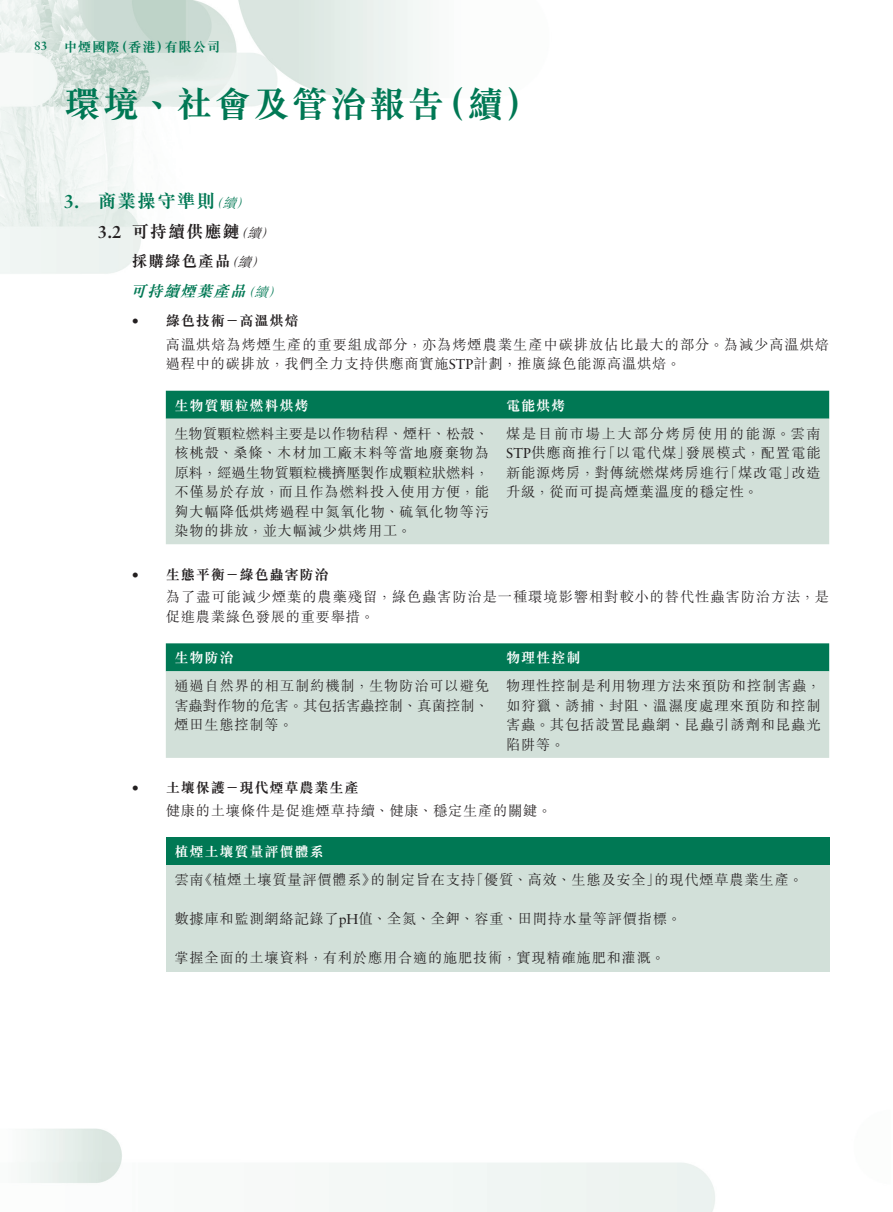
<style>
.page{position:relative;width:893px;height:1212px;background:#fff}
.page>*{position:absolute;margin:0;border:0;box-sizing:border-box;transform-origin:0 0}
.t1{font:700 36.75px "M Sung HK";letter-spacing:.05em;color:#007854}
.t2{font:700 18.75px "M Sung HK";letter-spacing:.055em;color:#007854}
.t3{font:700 18.75px "Sabon LT Std";color:#007854}
.t4{font:700 17.25px "M Sung HK";letter-spacing:.055em;color:#231f20}
.t5{font:700 17.25px "Sabon LT Std";color:#231f20}
.t6{font:italic 700 15.75px "M Sung HK";color:#007854}
.t7{font:700 15.75px "M Sung HK";letter-spacing:.055em;color:#231f20}
.t8{font:300 14.25px/19.5px "M Sung HK";letter-spacing:.055em;color:#231f20}
.t9{font:700 14.25px "M Sung HK";letter-spacing:.055em;color:#231f20}
.t10{font:700 14.25px "M Sung HK";letter-spacing:.055em;color:#fff}
.t11{font:300 14.25px/19.5px "M Sung HK";letter-spacing:.12em;color:#231f20;text-align:right}
.t12{font:700 14.25px "Sabon LT Std";color:#231f20}
.t13{font:700 13.5px "M Sung HK";letter-spacing:.05em;color:#007854}
.t14{font:italic 300 13.5px "M Sung HK";color:#007854}
.t15{font:italic 300 13.5px "M Sung HK";color:#231f20}
.t16{font:700 12px "Sabon LT Std";color:#007854}
.s1{font-family:"Sabon LT Std";font-weight:400}
</style>
<div class="page">
<img style="left:0;top:0;width:830px;height:1212px">
<div style="left:166px;top:391px;width:663px;height:28px;background:#007854"></div>
<div style="left:166px;top:419px;width:663px;height:125px;background:#d2e0d9"></div>
<div style="left:166px;top:643px;width:663px;height:28px;background:#007854"></div>
<div style="left:166px;top:671px;width:663px;height:87px;background:#d2e0d9"></div>
<div style="left:166px;top:837px;width:663px;height:28px;background:#007854"></div>
<div style="left:166px;top:865px;width:663px;height:106px;background:#d2e0d9"></div>
<p class="t16" style="left:34px;top:39px;width:15px">83</p>
<p class="t13" style="left:115px;top:41px;width:56px">（香港）</p>
<p class="t13" style="left:64px;top:41px;width:58px">中煙國際</p>
<p class="t13" style="left:164px;top:41px;width:58px">有限公司</p>
<h1 class="t1" style="left:64px;top:86px;width:382px">環境、社會及管治報告</h1>
<h1 class="t1" style="left:430px;top:86px;width:112px">（續(</h1>
<h2 class="t3" style="left:64px;top:190px;width:17px">3.</h2>
<h2 class="t2" style="left:98px;top:192px;width:119px">商業操守準則</h2>
<p class="t14" style="left:222px;top:194px;width:20px">續</p>
<p class="t14" style="left:209px;top:194px;width:20px">（</p>
<p class="t14" style="left:236px;top:194px;width:20px">(</p>
<p class="t5" style="left:98px;top:221px;width:26px">3.2</p>
<p class="t4" style="left:132px;top:223px;width:110px">可持續供應鏈</p>
<p class="t15" style="left:247px;top:223px;width:20px">續</p>
<p class="t15" style="left:233px;top:223px;width:20px">（</p>
<p class="t15" style="left:261px;top:223px;width:20px">(</p>
<p class="t7" style="left:132px;top:253px;width:100px">採購綠色產品</p>
<p class="t15" style="left:238px;top:253px;width:20px">續</p>
<p class="t15" style="left:224px;top:253px;width:20px">（</p>
<p class="t15" style="left:251px;top:253px;width:20px">(</p>
<p class="t6" style="left:130px;top:283px;width:121px">可持續煙葉產品</p>
<p class="t9" style="left:166px;top:314px;width:134px">綠色技術－高溫烘焙</p>
<p class="t14" style="left:254px;top:282px;width:20px">續</p>
<p class="t14" style="left:241px;top:282px;width:20px">（</p>
<p class="t14" style="left:268px;top:282px;width:20px">(</p>
<p class="t12" style="left:132px;top:312px;width:9px">•</p>
<p class="t8" style="left:166px;top:334px;width:665px">高溫烘焙為烤煙生產的重要組成部分，亦為烤煙農業生產中碳排放佔比最大的部分。為減少高溫烘焙過程中的碳排放，我們全力支持供應商實施<span class="s1">STP</span>計劃，推廣綠色能源高溫烘焙。</p>
<p class="t10" style="left:506px;top:398px;width:61px">電能烘烤</p>
<p class="t10" style="left:174px;top:398px;width:136px">生物質顆粒燃料烘烤</p>
<p class="t8" style="left:174px;top:423px;width:316px;text-align:justify">生物質顆粒燃料主要是以作物秸稈、煙杆、松殼、核桃殼、桑條、木材加工廠末料等當地廢棄物為原料，經過生物質顆粒機擠壓製作成顆粒狀燃料，不僅易於存放，而且作為燃料投入使用方便，能夠大幅降低烘烤過程中氮氧化物、硫氧化物等污染物的排放，並大幅減少烘烤用工。</p>
<p class="t11" style="left:506px;top:423px;width:316px">煤是目前市場上大部分烤房使用的能源。雲南發展模式，配置電能</p>
<p class="t8" style="left:506px;top:442px;width:102px"><span class="s1">STP</span>供應商推行</p>
<p class="t8" style="left:602px;top:442px;width:90px">「以電代煤」</p>
<p class="t8" style="left:506px;top:462px;width:254px">新能源烤房，對傳統燃煤烤房進行<br>升級，從而可提高煙葉溫度的穩定性。</p>
<p class="t8" style="left:724px;top:462px;width:74px">「煤改電」</p>
<p class="t8" style="left:791px;top:462px;width:31px">改造</p>
<p class="t12" style="left:132px;top:566px;width:9px">•</p>
<p class="t12" style="left:132px;top:779px;width:9px">•</p>
<p class="t9" style="left:166px;top:567px;width:164px">生態平衡－綠色蟲害防治</p>
<p class="t8" style="left:166px;top:587px;width:665px">為了盡可能減少煙葉的農藥殘留，綠色蟲害防治是一種環境影響相對較小的替代性蟲害防治方法，是促進農業綠色發展的重要舉措。</p>
<p class="t10" style="left:506px;top:651px;width:76px">物理性控制</p>
<p class="t10" style="left:174px;top:651px;width:61px">生物防治</p>
<p class="t8" style="left:174px;top:675px;width:316px;text-align:justify">通過自然界的相互制約機制，生物防治可以避免害蟲對作物的危害。其包括害蟲控制、真菌控制、煙田生態控制等。</p>
<p class="t8" style="left:506px;top:675px;width:316px;text-align:justify">物理性控制是利用物理方法來預防和控制害蟲，如狩獵、誘捕、封阻、溫濕度處理來預防和控制害蟲。其包括設置昆蟲網、昆蟲引誘劑和昆蟲光陷阱等。</p>
<p class="t9" style="left:166px;top:781px;width:194px">土壤保護－現代煙草農業生產</p>
<p class="t8" style="left:166px;top:800px;width:387px">健康的土壤條件是促進煙草持續、健康、穩定生產的關鍵。</p>
<p class="t10" style="left:174px;top:845px;width:151px">植煙土壤質量評價體系</p>
<p class="t8" style="left:470px;top:869px;width:192px">「優質、高效、生態及安全」</p>
<p class="t8" style="left:198px;top:869px;width:179px">《植煙土壤質量評價體系》</p>
<p class="t8" style="left:655px;top:869px;width:150px">的現代煙草農業生產。</p>
<p class="t8" style="left:174px;top:869px;width:31px">雲南</p>
<p class="t8" style="left:174px;top:908px;width:509px">數據庫和監測網絡記錄了<span class="s1">pH</span>值、全氮、全鉀、容重、田間持水量等評價指標。</p>
<p class="t8" style="left:174px;top:947px;width:492px">掌握全面的土壤資料，有利於應用合適的施肥技術，實現精確施肥和灌溉。</p>
<p class="t8" style="left:371px;top:869px;width:106px">的制定旨在支持</p>
</div>
